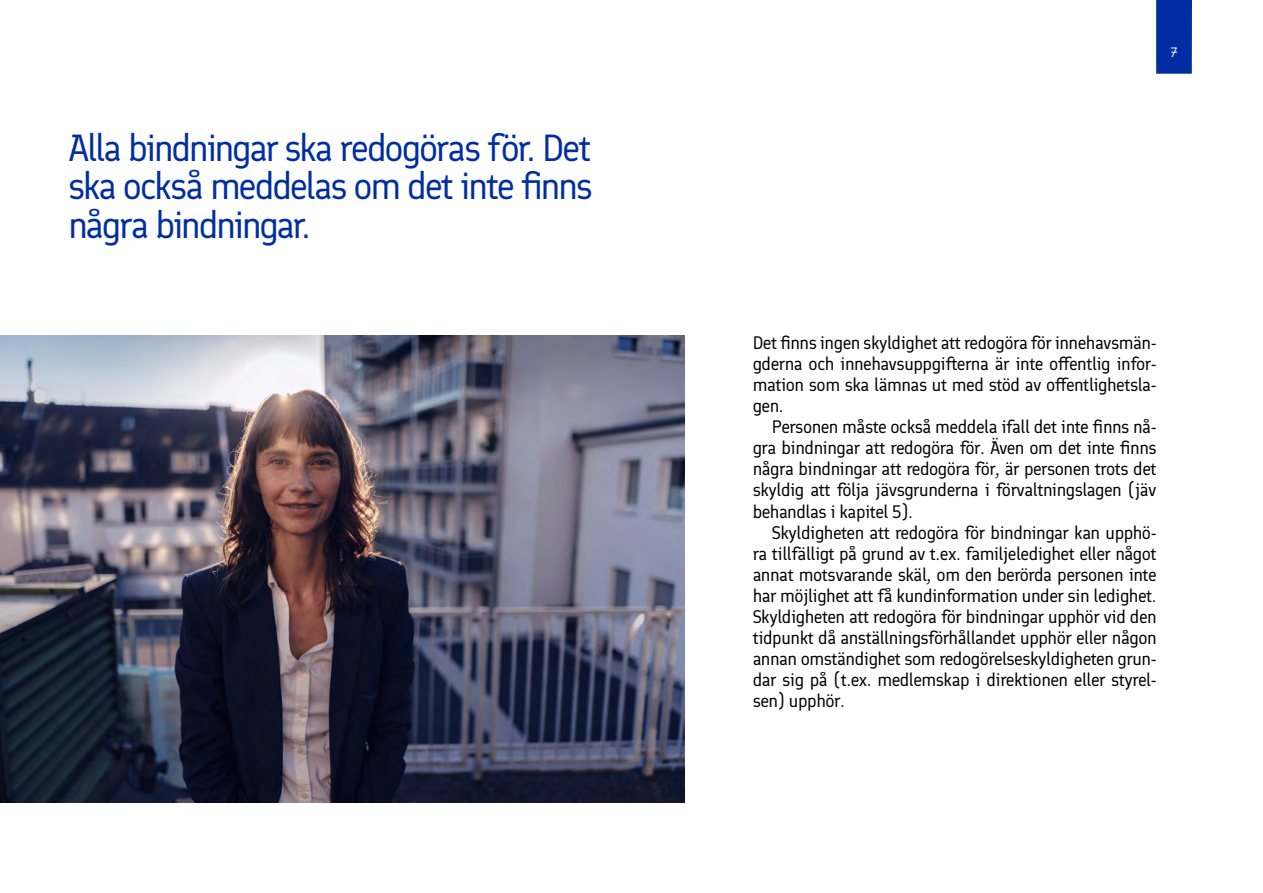
<style>
.page{position:relative;width:1263px;height:893px;background:#fff}
.page>*{position:absolute;margin:0;border:0;box-sizing:border-box;transform-origin:0 0}
.t1{font:37.5px/38.2px "Finlandica";letter-spacing:-.06em;color:#002ea2;text-align:justify}
.t2{font:18px/21px "Finlandica";letter-spacing:-.025em;color:#000;text-align:justify}
.t3{font:13.5px "Finlandica";color:#fff}
</style>
<div class="page">
<div style="left:1156px;top:0;width:36px;height:74px;background:#002ea2"></div>
<img style="left:0;top:336px;width:685px;height:466px">
<h1 class="t1" style="left:68px;top:129px;width:526px">Alla bindningar ska redogöras för. Det ska också meddelas om det inte finns några bindningar.</h1>
<p class="t3" style="left:1170px;top:43px;width:9px">7</p>
<p class="t2" style="left:753px;top:332px;width:405px">Det finns ingen skyldighet att redogöra för innehavsmän&shy;gderna och innehavsuppgifterna är inte offentlig infor&shy;mation som ska lämnas ut med stöd av offentlighetsla&shy;gen.</p>
<p class="t2" style="left:753px;top:417px;width:405px;text-indent:19px">Personen måste också meddela ifall det inte finns nå&shy;gra bindningar att redogöra för. Även om det inte finns några bindningar att redogöra för, är personen trots det skyldig att följa jävsgrunderna i förvaltningslagen (jäv behandlas i kapitel 5).</p>
<p class="t2" style="left:753px;top:522px;width:405px;text-indent:19px">Skyldigheten att redogöra för bindningar kan upphö&shy;ra tillfälligt på grund av t.ex. familjeledighet eller något annat motsvarande skäl, om den berörda personen inte har möjlighet att få kundinformation under sin ledighet.<br>Skyldigheten att redogöra för bindningar upphör vid den tidpunkt då anställningsförhållandet upphör eller någon annan omständighet som redogörelseskyldigheten grun&shy;dar sig på (t.ex. medlemskap i direktionen eller styrel&shy;sen) upphör.</p>
</div>
